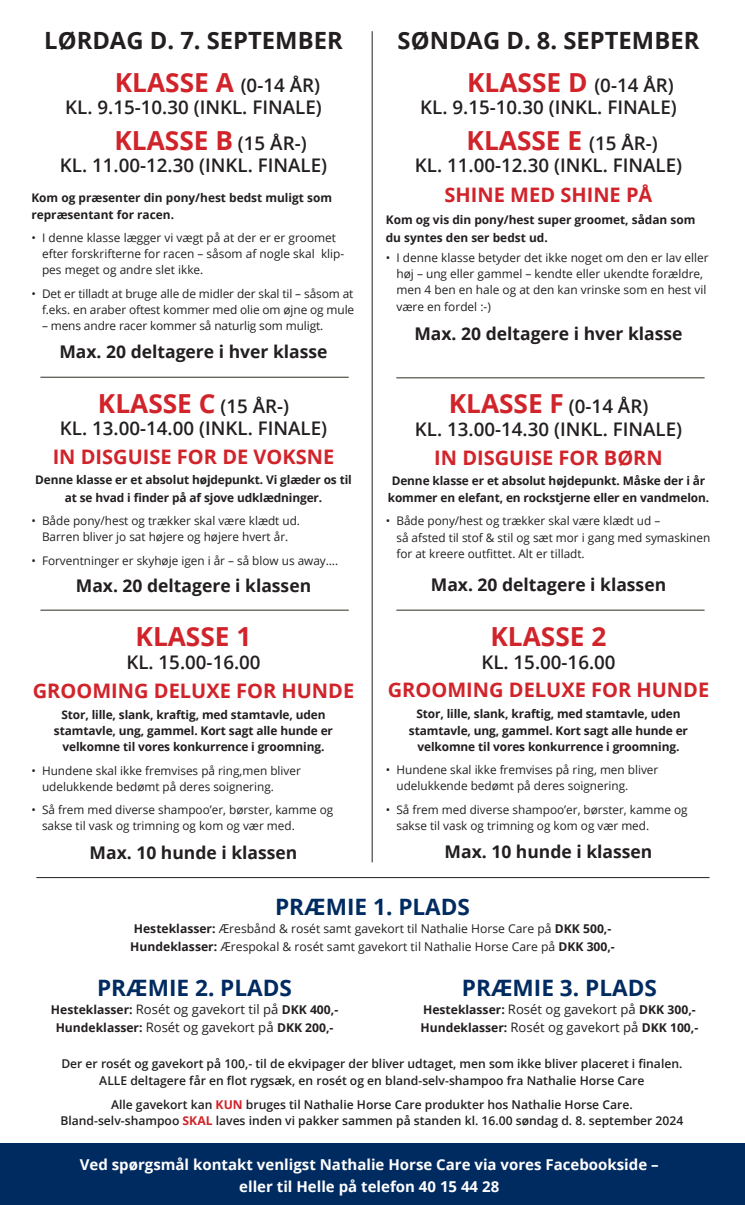
<style>
.page{position:relative;width:745px;height:1205px;background:#fff}
.page>*{position:absolute;margin:0;border:0;box-sizing:border-box;transform-origin:0 0}
.t1{font:700 26.25px "Open Sans";color:#d1232a}
.t2{font:700 23.75px "Open Sans";color:#231f20}
.t3{font:700 22.62px "Open Sans";color:#002b61}
.t4{font:700 20px "Open Sans";color:#d1232a}
.t5{font:600 18.75px/22.5px "Open Sans";color:#231f20;text-align:right}
.t6{font:700 17.5px "Open Sans";color:#231f20}
.t7{font:700 15px/21.2px "Open Sans";color:#fff;text-align:center}
.t8{font:600 12.12px/17.5px "Open Sans";color:#231f20;text-align:center}
.t9{font:700 12.12px/18px "Open Sans";color:#231f20;text-align:center}
.t10{font:12.12px/18px "Open Sans";color:#231f20}
.t11{font:11.88px/16.2px "Open Sans";color:#231f20}
.t12{font:700 11.88px/17.5px "Open Sans";letter-spacing:-.01em;color:#231f20;text-align:center}
.s1{font-weight:700;font-size:26.25px;color:#d1232a}
.s2{font-weight:600;font-size:18.75px;color:#231f20}
.s3{font-weight:700}
.s4{font-weight:400;font-size:13.12px}
.s5{font-weight:700;color:#d1232a}
</style>
<div class="page">
<hr style="left:36px;top:877px;width:673px;height:1px;background:#231f20">
<div style="left:0;top:1144px;width:744px;height:61px;background:#002b61"></div>
<hr style="left:40px;top:377px;width:308px;height:1px;background:#272f20">
<hr style="left:396px;top:377px;width:308px;height:1px;background:#272f20">
<hr style="left:40px;top:610px;width:308px;height:1px;background:#272f20">
<hr style="left:396px;top:610px;width:308px;height:1px;background:#272f20">
<hr style="left:371px;top:31px;width:1px;height:831px;background:#231f20">
<h2 class="t2" style="left:44px;top:24px;width:300px">LØRDAG D. 7. SEPTEMBER</h2>
<h3 class="t5" style="left:65px;top:73px;width:258px"><span class="s1">KLASSE A</span> (0-14 ÅR)<br>KL. 9.15-10.30 (INKL. FINALE)</h3>
<h1 class="t1" style="left:114px;top:122px;width:193px">KLASSE B <span class="s2">(15 ÅR-)</span></h1>
<h3 class="t5" style="left:60px;top:154px;width:268px">KL. 11.00-12.30 (INKL. FINALE)</h3>
<p class="t12" style="left:31px;top:189px;width:302px;text-align:left">Kom og præsenter din pony/hest bedst muligt som repræsentant for racen.</p>
<p class="t11" style="left:42px;top:229px;width:304px;text-indent:-11px">• I denne klasse lægger vi vægt på at der er er groomet efter forskrifterne for racen – såsom af nogle skal klip&shy;pes meget og andre slet ikke.</p>
<p class="t11" style="left:31px;top:285px;width:324px;text-align:right">• Det er tilladt at bruge alle de midler der skal til – såsom at f.eks. en araber oftest kommer med olie om øjne og mule</p>
<p class="t11" style="left:42px;top:317px;width:282px">– mens andre racer kommer så naturlig som muligt.</p>
<h3 class="t6" style="left:59px;top:340px;width:269px">Max. 20 deltagere i hver klasse</h3>
<h1 class="t1" style="left:98px;top:385px;width:192px">KLASSE C <span class="s2">(15 ÅR-)</span></h1>
<h3 class="t5" style="left:60px;top:417px;width:268px">KL. 13.00-14.00 (INKL. FINALE)</h3>
<h3 class="t4" style="left:53px;top:443px;width:283px">IN DISGUISE FOR DE VOKSNE</h3>
<p class="t12" style="left:35px;top:471px;width:318px">Denne klasse er et absolut højdepunkt. Vi glæder os til at se hvad i finder på af sjove udklædninger.</p>
<p class="t11" style="left:31px;top:512px;width:270px;text-align:center">• Både pony/hest og trækker skal være klædt ud.<br>Barren bliver jo sat højere og højere hvert år.</p>
<p class="t11" style="left:31px;top:552px;width:308px">• Forventninger er skyhøje igen i år – så blow us away….</p>
<h3 class="t6" style="left:76px;top:573px;width:237px">Max. 20 deltagere i klassen</h3>
<h1 class="t1" style="left:135px;top:618px;width:117px">KLASSE 1</h1>
<h3 class="t5" style="left:126px;top:650px;width:136px">KL. 15.00-16.00</h3>
<h3 class="t4" style="left:33px;top:676px;width:323px">GROOMING DELUXE FOR HUNDE</h3>
<p class="t12" style="left:54px;top:706px;width:280px;line-height:16.2px">Stor, lille, slank, kraftig, med stamtavle, uden stamtavle, ung, gammel. Kort sagt alle hunde er velkomne til vores konkurrence i groomning.</p>
<p class="t11" style="left:42px;top:762px;width:260px;text-indent:-11px">• Hundene skal ikke fremvises på ring,men bliver udelukkende bedømt på deres soignering.</p>
<p class="t11" style="left:42px;top:801px;width:292px;text-indent:-11px">• Så frem med diverse shampoo’er, børster, kamme og sakse til vask og trimning og kom og vær med.</p>
<h3 class="t6" style="left:89px;top:840px;width:209px">Max. 10 hunde i klassen</h3>
<h2 class="t2" style="left:397px;top:24px;width:303px">SØNDAG D. 8. SEPTEMBER</h2>
<h3 class="t5" style="left:420px;top:73px;width:258px"><span class="s1">KLASSE D</span> (0-14 ÅR)<br>KL. 9.15-10.30 (INKL. FINALE)</h3>
<h1 class="t1" style="left:466px;top:122px;width:192px">KLASSE E <span class="s2">(15 ÅR-)</span></h1>
<h3 class="t5" style="left:414px;top:154px;width:268px">KL. 11.00-12.30 (INKL. FINALE)</h3>
<h3 class="t4" style="left:444px;top:181px;width:209px">SHINE MED SHINE PÅ</h3>
<p class="t12" style="left:385px;top:211px;width:311px;text-align:left">Kom og vis din pony/hest super groomet, sådan som du syntes den ser bedst ud.</p>
<p class="t11" style="left:396px;top:249px;width:313px;text-indent:-11px">• I denne klasse betyder det ikke noget om den er lav eller høj – ung eller gammel – kendte eller ukendte forældre, men 4 ben en hale og at den kan vrinske som en hest vil være en fordel :-)</p>
<h3 class="t6" style="left:414px;top:321px;width:269px">Max. 20 deltagere i hver klasse</h3>
<h3 class="t5" style="left:414px;top:395px;width:268px;text-align:center"><span class="s1">KLASSE F</span> (0-14 ÅR)<br>KL. 13.00-14.30 (INKL. FINALE)</h3>
<h3 class="t4" style="left:434px;top:443px;width:230px">IN DISGUISE FOR BØRN</h3>
<p class="t12" style="left:387px;top:471px;width:323px">Denne klasse er et absolut højdepunkt. Måske der i år kommer en elefant, en rockstjerne eller en vandmelon.</p>
<p class="t11" style="left:396px;top:513px;width:315px;text-indent:-11px">• Både pony/hest og trækker skal være klædt ud –<br>så afsted til stof &amp; stil og sæt mor i gang med symaskinen for at kreere outfittet. Alt er tilladt.</p>
<h3 class="t6" style="left:430px;top:572px;width:237px">Max. 20 deltagere i klassen</h3>
<h1 class="t1" style="left:490px;top:618px;width:117px">KLASSE 2</h1>
<h3 class="t5" style="left:481px;top:650px;width:136px">KL. 15.00-16.00</h3>
<h3 class="t4" style="left:387px;top:676px;width:323px">GROOMING DELUXE FOR HUNDE</h3>
<p class="t12" style="left:408px;top:705px;width:280px;line-height:16.2px">Stor, lille, slank, kraftig, med stamtavle, uden stamtavle, ung, gammel. Kort sagt alle hunde er velkomne til vores konkurrence i groomning.</p>
<p class="t11" style="left:396px;top:761px;width:263px;text-indent:-11px">• Hundene skal ikke fremvises på ring, men bliver udelukkende bedømt på deres soignering.</p>
<p class="t11" style="left:396px;top:801px;width:292px;text-indent:-11px">• Så frem med diverse shampoo’er, børster, kamme og sakse til vask og trimning og kom og vær med.</p>
<h3 class="t6" style="left:444px;top:839px;width:209px">Max. 10 hunde i klassen</h3>
<h3 class="t3" style="left:275px;top:891px;width:196px">PRÆMIE 1. PLADS</h3>
<p class="t10" style="left:130px;top:919px;width:485px"><span class="s3">Hesteklasser:</span> Æresbånd &amp; rosét samt gavekort til Nathalie Horse Care på <span class="s3">DKK 500,-<br>Hundeklasser:</span> Ærespokal &amp; rosét samt gavekort til Nathalie Horse Care på <span class="s3">DKK 300,-</span></p>
<h3 class="t3" style="left:97px;top:972px;width:196px">PRÆMIE 2. PLADS</h3>
<p class="t9" style="left:51px;top:1000px;width:288px">Hesteklasser: <span class="s4">Rosét og gavekort til på</span> DKK 400,-<br>Hundeklasser: <span class="s4">Rosét og gavekort på</span> DKK 200,-</p>
<h3 class="t3" style="left:461px;top:972px;width:196px">PRÆMIE 3. PLADS</h3>
<p class="t9" style="left:420px;top:1000px;width:279px;text-align:left">Hesteklasser: <span class="s4">Rosét og gavekort på</span> DKK 300,-<br>Hundeklasser: <span class="s4">Rosét og gavekort på</span> DKK 100,-</p>
<p class="t8" style="left:61px;top:1054px;width:622px">Der er rosét og gavekort på 100,- til de ekvipager der bliver udtaget, men som ikke bliver placeret i finalen.<br>ALLE deltagere får en flot rygsæk, en rosét og en bland-selv-shampoo fra Nathalie Horse Care</p>
<p class="t8" style="left:60px;top:1096px;width:624px;line-height:16.2px">Alle gavekort kan <span class="s5">KUN</span> bruges til Nathalie Horse Care produkter hos Nathalie Horse Care.<br>Bland-selv-shampoo <span class="s5">SKAL</span> laves inden vi pakker sammen på standen kl. 16.00 søndag d. 8. september 2024</p>
<p class="t7" style="left:80px;top:1154px;width:580px">Ved spørgsmål kontakt venligst Nathalie Horse Care via vores Facebookside – eller til Helle på telefon 40 15 44 28</p>
</div>
